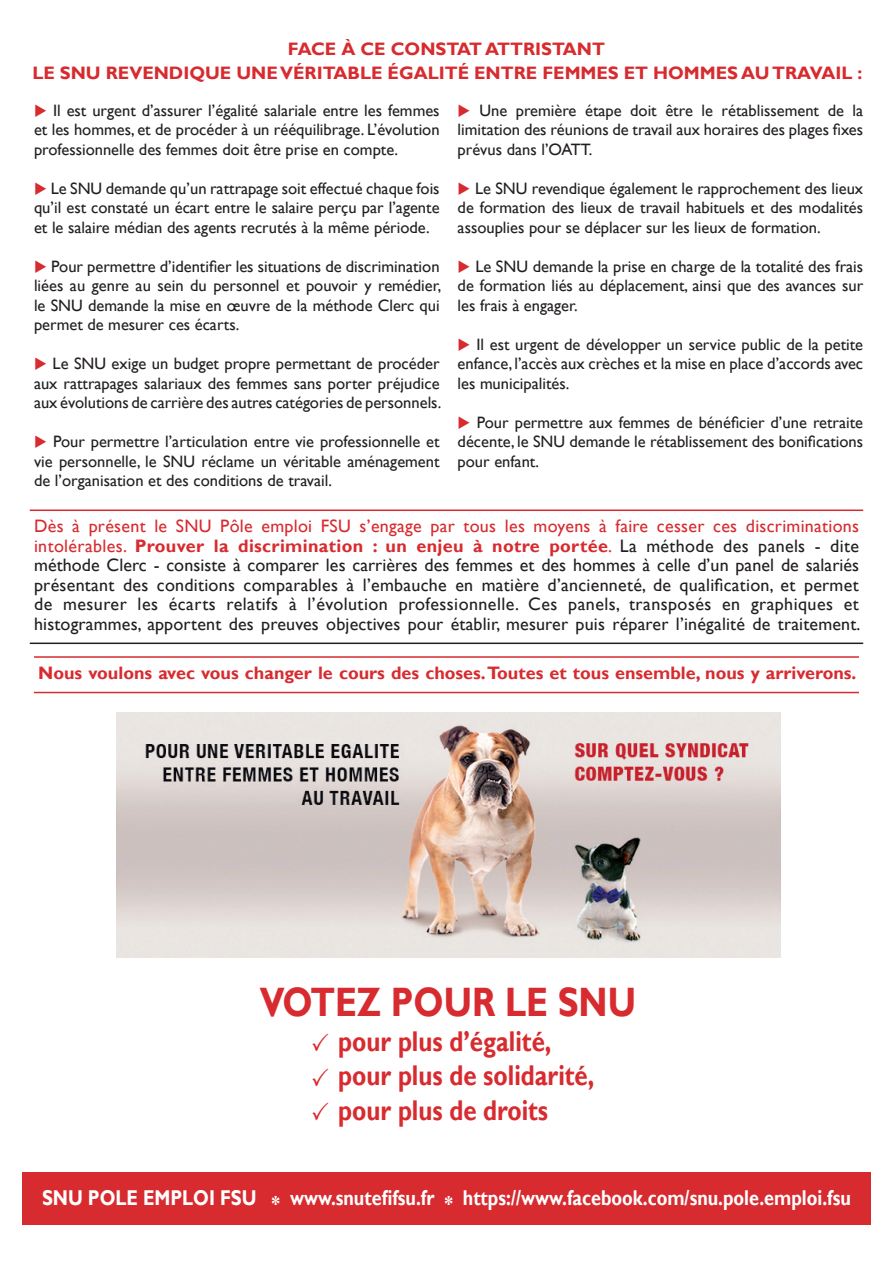
<style>
.page{position:relative;width:893px;height:1263px;background:#fff}
.page>*{position:absolute;margin:0;border:0;box-sizing:border-box;transform-origin:0 0}
.t1{font:700 41.1px "Gill Sans";color:#d72b2f;scale:.84 1}
.t2{font:700 28.5px/34.5px "Gill Sans";color:#d72b2f;scale:.84 1}
.t3{font:700 21.45px "Gill Sans";color:#fff;scale:.84 1}
.t4{font:18px/19.5px "Gill Sans";letter-spacing:.01em;color:#231f20;text-align:justify}
.t5{font:700 18px/24px "Gill Sans";color:#d72b2f;text-align:center}
.t6{font:16.5px/19.5px "Gill Sans";color:#231f20;text-align:justify}
.s1{color:#d72b2f}
.s2{font-weight:700;color:#d72b2f}
</style>
<div class="page">
<hr style="left:30px;top:509px;width:833px;height:2px;background:#d72b2f">
<hr style="left:30px;top:642px;width:833px;height:2px;background:#231f20">
<hr style="left:34px;top:656px;width:825px;height:2px;background:#d72b2f">
<hr style="left:34px;top:692px;width:825px;height:1px;background:#d72b2f">
<div style="left:22px;top:1172px;width:848px;height:53px;background:#d72b2f"></div>
<img style="left:117px;top:712px;width:663px;height:246px">
<p class="t5" style="left:32px;top:37px;width:831px">FACE À CE CONSTAT ATTRISTANT<br>LE SNU REVENDIQUE UNE VÉRITABLE ÉGALITÉ ENTRE FEMMES ET HOMMES AU TRAVAIL :</p>
<p class="t6" style="left:34px;top:101px;width:407px"><span class="s1">◆</span> Il est urgent d’assurer l’égalité salariale entre les femmes et les hommes, et de procéder à un rééquilibrage. L’évolution professionnelle des femmes doit être prise en compte.</p>
<p class="t6" style="left:34px;top:179px;width:407px"><span class="s1">◆</span> Le SNU demande qu’un rattrapage soit effectué chaque fois qu’il est constaté un écart entre le salaire perçu par l’agente et le salaire médian des agents recrutés à la même période.</p>
<p class="t6" style="left:34px;top:257px;width:409px"><span class="s1">◆</span> Pour permettre d’identifier les situations de discrimination liées au genre au sein du personnel et pouvoir y remédier, le SNU demande la mise en œuvre de la méthode Clerc qui permet de mesurer ces écarts.</p>
<p class="t6" style="left:34px;top:354px;width:409px"><span class="s1">◆</span> Le SNU exige un budget propre permettant de procéder aux rattrapages salariaux des femmes sans porter préjudice aux évolutions de carrière des autres catégories de personnels.</p>
<p class="t6" style="left:34px;top:432px;width:407px"><span class="s1">◆</span> Pour permettre l’articulation entre vie professionnelle et vie personnelle, le SNU réclame un véritable aménagement de l’organisation et des conditions de travail.</p>
<p class="t6" style="left:458px;top:101px;width:407px"><span class="s1">◆</span> Une première étape doit être le rétablissement de la limitation des réunions de travail aux horaires des plages fixes prévus dans l’OATT.</p>
<p class="t6" style="left:458px;top:179px;width:407px"><span class="s1">◆</span> Le SNU revendique également le rapprochement des lieux de formation des lieux de travail habituels et des modalités assouplies pour se déplacer sur les lieux de formation.</p>
<p class="t6" style="left:458px;top:257px;width:407px"><span class="s1">◆</span> Le SNU demande la prise en charge de la totalité des frais de formation liés au déplacement, ainsi que des avances sur les frais à engager.</p>
<p class="t6" style="left:458px;top:335px;width:407px"><span class="s1">◆</span> Il est urgent de développer un service public de la petite enfance, l’accès aux crèches et la mise en place d’accords avec les municipalités.</p>
<p class="t6" style="left:458px;top:413px;width:407px"><span class="s1">◆</span> Pour permettre aux femmes de bénéficier d’une retraite décente, le SNU demande le rétablissement des bonifications pour enfant.</p>
<p class="t4" style="left:34px;top:517px;width:828px"><span class="s1">Dès à présent le SNU Pôle emploi FSU s’engage par tous les moyens à faire cesser ces discriminations intolérables.</span> <span class="s2">Prouver la discrimination : un enjeu à notre portée</span><span class="s1">.</span> La méthode des panels - dite méthode Clerc - consiste à comparer les carrières des femmes et des hommes à celle d’un panel de salariés présentant des conditions comparables à l’embauche en matière d’ancienneté, de qualification, et permet de mesurer les écarts relatifs à l’évolution professionnelle. Ces panels, transposés en graphiques et histogrammes, apportent des preuves objectives pour établir, mesurer puis réparer l’inégalité de traitement.</p>
<p class="t5" style="left:38px;top:661px;width:820px">Nous voulons avec vous changer le cours des choses. Toutes et tous ensemble, nous y arriverons.</p>
<h1 class="t1" style="left:260px;top:978px;width:449px">VOTEZ POUR LE SNU</h1>
<h2 class="t2" style="left:338px;top:1025px;width:306px">pour plus d’égalité, pour plus de solidarité, pour plus de droits</h2>
<h3 class="t3" style="left:42px;top:1185px;width:964px">SNU POLE EMPLOI FSU * www.snutefifsu.fr * https://www.facebook.com/snu.pole.emploi.fsu</h3>
</div>
